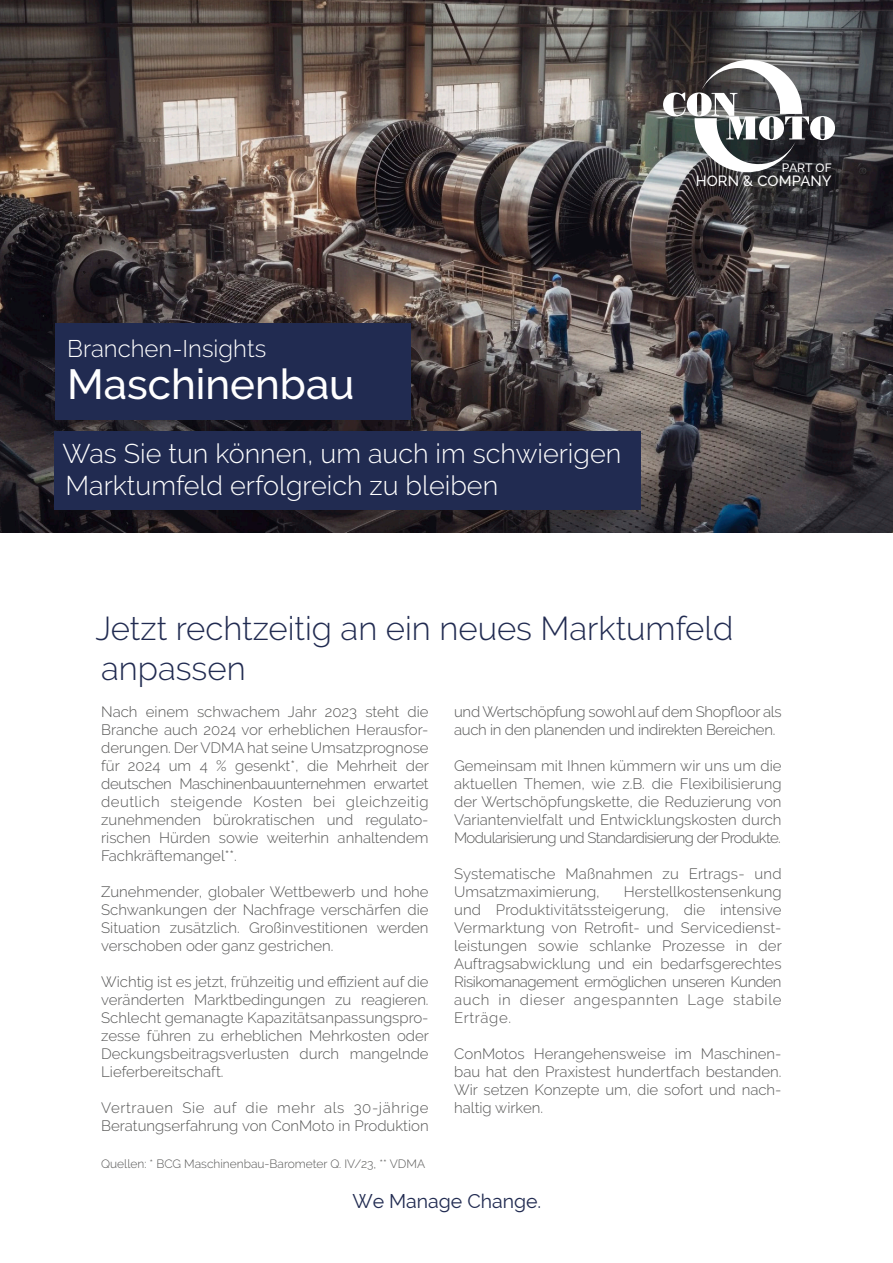
<style>
.page{position:relative;width:893px;height:1263px;background:#fff}
.page>*{position:absolute;margin:0;border:0;box-sizing:border-box;transform-origin:0 0}
.t1{font:500 42px "Raleway";color:#fff}
.t2{font:300 33px/39.6px "Raleway";color:#212b51}
.t3{font:300 27px/32.4px "Raleway";color:#fff}
.t4{font:300 24px "Raleway";color:#fff}
.t5{font:19.5px "Raleway";color:#212b51}
.t6{font:300 15px/18px "Raleway";color:#565655;text-align:justify}
.t7{font:300 15px/18px "Raleway";letter-spacing:-.02em;color:#565655}
.t8{font:500 14.7px "Raleway";letter-spacing:.01em;color:#fff}
.t9{font:500 12.15px "Raleway";color:#fff}
.t10{font:300 12px "Raleway";color:#565655}
</style>
<div class="page">
<img style="left:0;top:0;width:893px;height:532px">
<svg style="left:663px;top:60px;width:172px;height:112px"></svg>
<div style="left:55px;top:324px;width:356px;height:96px;background:#212b51"></div>
<div style="left:54px;top:432px;width:587px;height:78px;background:#212b51"></div>
<p class="t4" style="left:67px;top:335px;width:201px">Branchen-Insights</p>
<p class="t1" style="left:67px;top:360px;width:289px">Maschinenbau</p>
<p class="t3" style="left:63px;top:437px;width:560px">Was Sie tun können, um auch im schwierigen<br>Marktumfeld erfolgreich zu bleiben</p>
<p class="t9" style="left:782px;top:161px;width:51px">PART OF</p>
<p class="t8" style="left:696px;top:172px;width:137px">HORN &amp; COMPANY</p>
<p class="t2" style="left:95px;top:609px;width:639px">Jetzt rechtzeitig an ein neues Marktumfeld anpassen</p>
<p class="t6" style="left:101px;top:702px;width:329px">Nach einem schwachem Jahr 2023 steht die Branche auch 2024 vor erheblichen Herausfor&shy;derungen. Der VDMA hat seine Umsatzprognose für 2024 um 4 % gesenkt*, die Mehrheit der deutschen Maschinenbauunternehmen erwartet deutlich steigende Kosten bei gleichzeitig zunehmenden bürokratischen und regulato&shy;rischen Hürden sowie weiterhin anhaltendem Fachkräftemangel**.</p>
<p class="t6" style="left:101px;top:882px;width:329px">Zunehmender, globaler Wettbewerb und hohe Schwankungen der Nachfrage verschärfen die Situation zusätzlich. Großinvestitionen werden verschoben oder ganz gestrichen.</p>
<p class="t6" style="left:101px;top:972px;width:329px">Wichtig ist es jetzt, frühzeitig und effizient auf die veränderten Marktbedingungen zu reagieren.<br>Schlecht gemanagte Kapazitätsanpassungspro&shy;zesse führen zu erheblichen Mehrkosten oder Deckungsbeitragsverlusten durch mangelnde Lieferbereitschaft.</p>
<p class="t6" style="left:101px;top:1098px;width:329px">Vertrauen Sie auf die mehr als 30-jährige<br>Beratungserfahrung von ConMoto in Produktion</p>
<p class="t7" style="left:454px;top:702px;width:329px">und Wertschöpfung sowohl auf dem Shopfloor als auch in den planenden und indirekten Bereichen.</p>
<p class="t6" style="left:454px;top:756px;width:329px">Gemeinsam mit Ihnen kümmern wir uns um die aktuellen Themen, wie z.B. die Flexibilisierung der Wertschöpfungskette, die Reduzierung von Variantenvielfalt und Entwicklungskosten durch Modularisierung und Standardisierung der Produkte.</p>
<p class="t6" style="left:454px;top:864px;width:329px">Systematische Maßnahmen zu Ertrags- und<br>Umsatzmaximierung,</p>
<p class="t6" style="left:454px;top:882px;width:329px;text-indent:170px">Herstellkostensenkung und Produktivitätssteigerung, die intensive Vermarktung von Retrofit- und Servicedienst&shy;leistungen sowie schlanke Prozesse in der Auftragsabwicklung und ein bedarfsgerechtes Risikomanagement ermöglichen unseren Kunden auch in dieser angespannten Lage stabile Erträge.</p>
<p class="t6" style="left:454px;top:1044px;width:329px">ConMotos Herangehensweise im Maschinen&shy;bau hat den Praxistest hundertfach bestanden.<br>Wir setzen Konzepte um, die sofort und nach&shy;haltig wirken.</p>
<p class="t10" style="left:101px;top:1157px;width:325px">Quellen: * BCG Maschinenbau-Barometer Q. IV/23, ** VDMA</p>
<p class="t5" style="left:352px;top:1190px;width:190px">We Manage Change.</p>
</div>
